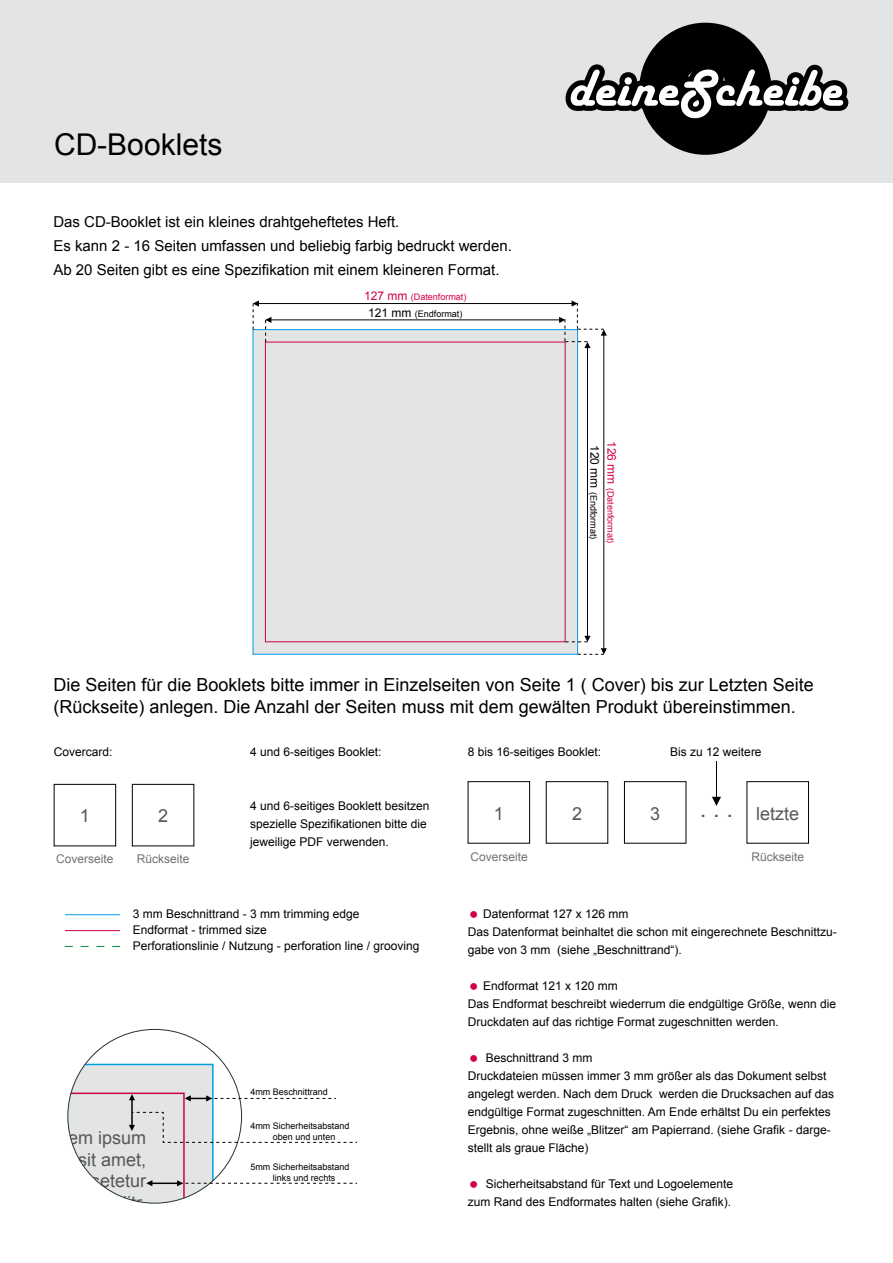
<style>
.page{position:relative;width:893px;height:1263px;background:#fff}
.page>*{position:absolute;margin:0;border:0;box-sizing:border-box;transform-origin:0 0}
.t1{font:30px "Arial";color:#000}
.t2{font:24px "Arial";color:#58585a}
.t3{font:18px/21.6px "Arial";color:#000}
.t4{font:18px/21.6px "Arial";color:#58585a;text-align:right}
.t5{font:15px/24px "Arial";color:#000}
.t6{font:12px/18px "Arial";color:#000}
.t7{font:12px "Arial";color:#707172}
.t8{font:9px/10.8px "Arial";color:#000}
.t9{font:9px/17px "Arial";color:#d1004a;text-align:center}
.s1{font-size:12px}
.s2{font-size:12px;color:#000}
.s3{color:#000}
</style>
<div class="page">
<div style="left:0;top:0;width:893px;height:183px;background:#e3e4e4"></div>
<svg style="left:639px;top:23px;width:132px;height:132px"></svg>
<div style="left:642px;top:25px;width:127px;height:127px;background:#000;border-radius:50%"></div>
<img style="left:566px;top:64px;width:282px;height:59px">
<img style="left:571px;top:70px;width:250px;height:48px">
<div style="left:253px;top:329px;width:325px;height:325px;background:#e3e4e4;border:1px solid #009ee0"></div>
<svg style="left:265px;top:317px;width:6px;height:25px"></svg>
<hr style="left:270px;top:319px;width:292px;height:1px;background:#000">
<svg style="left:253px;top:300px;width:6px;height:29px"></svg>
<hr style="left:257px;top:303px;width:316px;height:1px;background:#000">
<div style="left:54px;top:784px;width:62px;height:62px;border:1px solid #000"></div>
<div style="left:132px;top:784px;width:62px;height:62px;border:1px solid #000"></div>
<div style="left:468px;top:781px;width:62px;height:62px;border:1px solid #000"></div>
<div style="left:624px;top:781px;width:62px;height:62px;border:1px solid #000"></div>
<div style="left:747px;top:781px;width:62px;height:62px;border:1px solid #000"></div>
<svg style="left:712px;top:797px;width:9px;height:9px"></svg>
<hr style="left:716px;top:761px;width:1px;height:38px;background:#000">
<hr style="left:587px;top:346px;width:1px;height:292px;background:#000">
<svg style="left:565px;top:636px;width:26px;height:6px"></svg>
<svg style="left:559px;top:300px;width:48px;height:48px"></svg>
<hr style="left:603px;top:333px;width:1px;height:317px;background:#000">
<svg style="left:578px;top:648px;width:29px;height:7px"></svg>
<svg style="left:68px;top:1063px;width:289px;height:140px"></svg>
<hr style="left:65px;top:914px;width:55px;height:1px;background:#009ee0">
<hr style="left:65px;top:930px;width:55px;height:1px;background:#d1004a">
<svg style="left:65px;top:946px;width:55px;height:1px"></svg>
<h1 class="t1" style="left:54px;top:125px;width:170px">CD-Booklets</h1>
<p class="t5" style="left:53px;top:210px;width:460px">Das CD-Booklet ist ein kleines drahtgeheftetes Heft.<br>Es kann 2 - 16 Seiten umfassen und beliebig farbig bedruckt werden.<br>Ab 20 Seiten gibt es eine Spezifikation mit einem kleineren Format.</p>
<p class="t9" style="left:364px;top:289px;width:104px"><span class="s1">127 mm</span> (Datenformat)<br><span class="s2">121 mm</span> <span class="s3">(Endformat)</span></p>
<p class="t9" style="left:619px;top:441px;width:104px;rotate:90deg"><span class="s1">126 mm</span> (Datenformat)<br><span class="s2">120 mm</span> <span class="s3">(Endformat)</span></p>
<h3 class="t3" style="left:53px;top:674px;width:762px">Die Seiten für die Booklets bitte immer in Einzelseiten von Seite 1 ( Cover) bis zur Letzten Seite (Rückseite) anlegen. Die Anzahl der Seiten muss mit dem gewälten Produkt übereinstimmen.</h3>
<p class="t6" style="left:54px;top:743px;width:60px">Covercard:</p>
<p class="t6" style="left:250px;top:743px;width:133px">4 und 6-seitiges Booklet:</p>
<p class="t6" style="left:468px;top:743px;width:135px">8 bis 16-seitiges Booklet:</p>
<p class="t6" style="left:670px;top:743px;width:93px">Bis zu 12 weitere</p>
<h3 class="t4" style="left:80px;top:805px;width:12px">1</h3>
<h3 class="t4" style="left:158px;top:805px;width:12px">2</h3>
<p class="t7" style="left:137px;top:851px;width:54px">Rückseite</p>
<p class="t7" style="left:56px;top:851px;width:59px">Coverseite</p>
<p class="t6" style="left:250px;top:797px;width:181px">4 und 6-seitiges Booklett besitzen spezielle Spezifikationen bitte die jeweilige PDF verwenden.</p>
<h3 class="t4" style="left:494px;top:803px;width:12px">1</h3>
<h3 class="t4" style="left:572px;top:803px;width:12px">2</h3>
<h3 class="t4" style="left:650px;top:803px;width:12px">3</h3>
<h3 class="t4" style="left:756px;top:803px;width:45px">letzte</h3>
<p class="t7" style="left:752px;top:849px;width:54px">Rückseite</p>
<h2 class="t2" style="left:700px;top:792px;width:35px">. . .</h2>
<p class="t7" style="left:470px;top:849px;width:59px">Coverseite</p>
<p class="t6" style="left:133px;top:906px;width:288px;line-height:15.9px">3 mm Beschnittrand - 3 mm trimming edge<br>Endformat - trimmed size<br>Perforationslinie / Nutzung - perforation line / grooving</p>
<p class="t6" style="left:468px;top:905px;width:370px;text-indent:15px">Datenformat 127 x 126 mm<br>Das Datenformat beinhaltet die schon mit eingerechnete Beschnittzu&shy;gabe von 3 mm (siehe „Beschnittrand“).</p>
<p class="t6" style="left:468px;top:977px;width:370px;text-indent:15px">Endformat 121 x 120 mm<br>Das Endformat beschreibt wiederrum die endgültige Größe, wenn die<br>Druckdaten auf das richtige Format zugeschnitten werden.</p>
<p class="t6" style="left:468px;top:1049px;width:368px;text-indent:18px">Beschnittrand 3 mm<br>Druckdateien müssen immer 3 mm größer als das Dokument selbst angelegt werden. Nach dem Druck werden die Drucksachen auf das endgültige Format zugeschnitten. Am Ende erhältst Du ein perfektes Ergebnis, ohne weiße „Blitzer“ am Papierrand. (siehe Grafik - darge&shy;stellt als graue Fläche)</p>
<p class="t6" style="left:468px;top:1175px;width:267px;text-align:right">Sicherheitsabstand für Text und Logoelemente zum Rand des Endformates halten (siehe Grafik).</p>
<p class="t8" style="left:250px;top:1087px;width:79px">4mm Beschnittrand</p>
<p class="t8" style="left:273px;top:1120px;width:78px;text-indent:-23px">4mm Sicherheitsabstand oben und unten</p>
<p class="t8" style="left:273px;top:1161px;width:78px;text-indent:-23px">5mm Sicherheitsabstand links und rechts</p>
<h3 class="t4" style="left:33px;top:1127px;width:115px">Lorem ipsum dolor sit amet, consetetur</h3>
</div>
